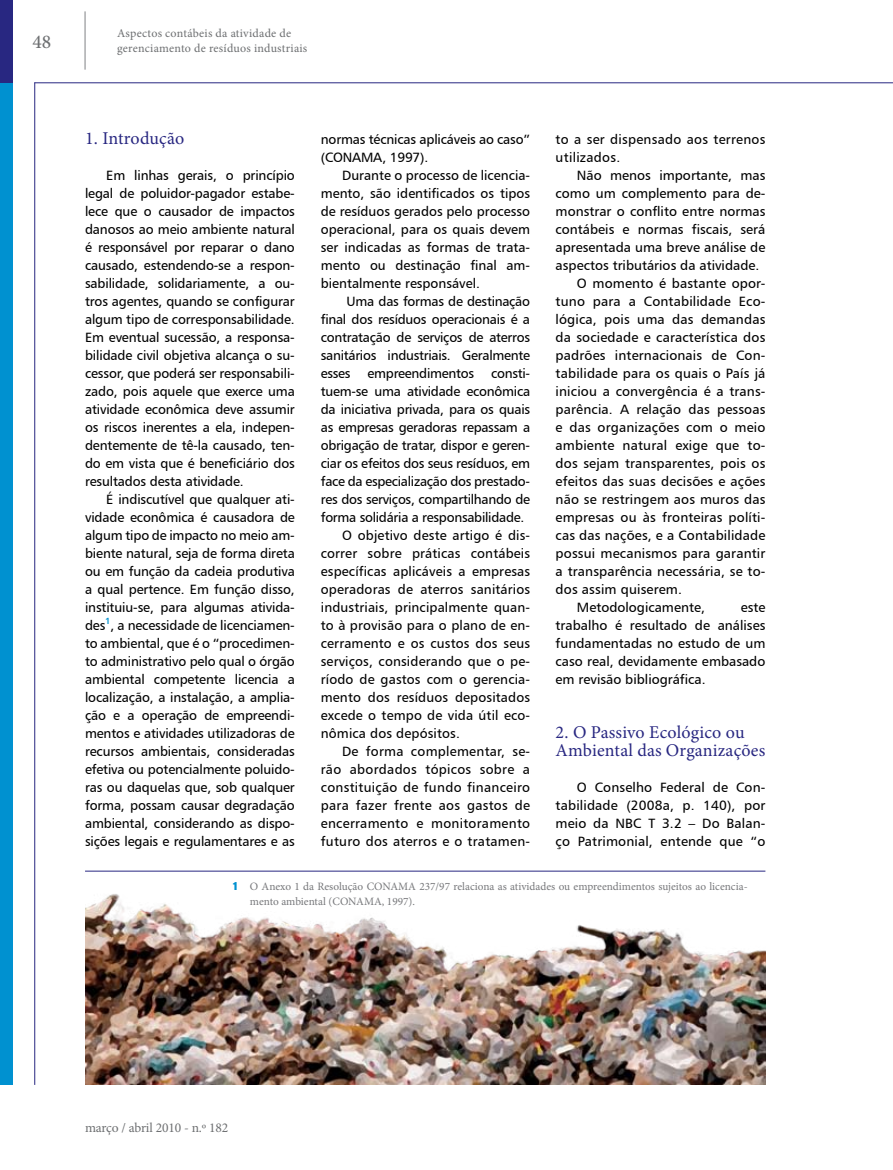
<style>
.page{position:relative;width:893px;height:1170px;background:#fff}
.page>*{position:absolute;margin:0;border:0;box-sizing:border-box;transform-origin:0 0}
.t1{font:500 19.5px "Minion Pro";color:#6d6f71}
.t2{font:18px/18px "Minion Pro";letter-spacing:.01em;color:#282781}
.t3{font:13.5px/18px "Humanist 777 BT Roman B";letter-spacing:.01em;color:#000;text-align:justify}
.t4{font:13.5px "Humanist 777 BT Roman B";letter-spacing:-.02em;color:#000}
.t5{font:13.5px/18px "Humanist 777 BT Roman B";letter-spacing:-.01em;color:#000}
.t6{font:13.5px "Minion Pro";letter-spacing:-.01em;color:#6d6f71}
.t7{font:12px/15px "Minion Pro";letter-spacing:.02em;color:#6d6f71}
.t8{font:11.25px/15px "Minion Pro";color:#77787b}
.s1{font-family:"Interstate";font-weight:900;color:#0091d0}
</style>
<div class="page">
<div style="left:0;top:82px;width:13px;height:1002px;background:#0091d0"></div>
<hr style="left:34px;top:82px;width:1px;height:1002px;background:#282781">
<hr style="left:34px;top:82px;width:859px;height:1px;background:#282781">
<div style="left:0;top:0;width:13px;height:82px;background:#282781"></div>
<hr style="left:85px;top:11px;width:1px;height:59px;background:#808285">
<img style="left:85px;top:871px;width:680px;height:213px">
<hr style="left:85px;top:870px;width:680px;height:1px;background:#282781">
<h1 class="t1" style="left:33px;top:28px;width:20px">48</h1>
<p class="t7" style="left:117px;top:26px;width:192px">Aspectos contábeis da atividade de gerenciamento de resíduos industriais</p>
<h2 class="t2" style="left:85px;top:129px;width:101px">1. Introdução</h2>
<p class="t3" style="left:85px;top:166px;width:211px;text-indent:21px">Em linhas gerais, o princípio legal de poluidor-pagador estabe&shy;lece que o causador de impactos danosos ao meio ambiente natural é responsável por reparar o dano causado, estendendo-se a respon&shy;sabilidade, solidariamente, a ou&shy;tros agentes, quando se configurar algum tipo de corresponsabilidade.<br>Em eventual sucessão, a responsa&shy;bilidade civil objetiva alcança o su&shy;cessor, que poderá ser responsabili&shy;zado, pois aquele que exerce uma atividade econômica deve assumir os riscos inerentes a ela, indepen&shy;dentemente de tê-la causado, ten&shy;do em vista que é beneficiário dos resultados desta atividade.</p>
<p class="t3" style="left:85px;top:490px;width:211px;text-indent:21px">É indiscutível que qualquer ati&shy;vidade econômica é causadora de algum tipo de impacto no meio am&shy;biente natural, seja de forma direta ou em função da cadeia produtiva a qual pertence. Em função disso, instituiu-se, para algumas ativida&shy;des<sup>1</sup>, a necessidade de licenciamen&shy;to ambiental, que é o “procedimen&shy;to administrativo pelo qual o órgão ambiental competente licencia a localização, a instalação, a amplia&shy;ção e a operação de empreendi&shy;mentos e atividades utilizadoras de recursos ambientais, consideradas efetiva ou potencialmente poluido&shy;ras ou daquelas que, sob qualquer forma, possam causar degradação ambiental, considerando as dispo&shy;sições legais e regulamentares e as</p>
<p class="t8" style="left:250px;top:878px;width:499px;text-indent:-17px"><span class="s1">1</span> O Anexo 1 da Resolução CONAMA 237/97 relaciona as atividades ou empreendimentos sujeitos ao licencia&shy;mento ambiental (CONAMA, 1997).</p>
<p class="t3" style="left:556px;top:130px;width:211px">to a ser dispensado aos terrenos utilizados.</p>
<p class="t3" style="left:577px;top:166px;width:190px">Não menos importante, mas</p>
<p class="t3" style="left:556px;top:184px;width:211px">como um complemento para de-</p>
<p class="t3" style="left:556px;top:202px;width:211px">monstrar o conflito entre normas</p>
<p class="t3" style="left:556px;top:220px;width:211px">contábeis e normas fiscais, será</p>
<p class="t3" style="left:556px;top:238px;width:211px">apresentada uma breve análise de</p>
<p class="t3" style="left:556px;top:256px;width:205px">aspectos tributários da atividade.</p>
<p class="t3" style="left:577px;top:274px;width:190px">O momento é bastante opor-</p>
<p class="t3" style="left:556px;top:292px;width:211px">tuno para a Contabilidade Eco-</p>
<p class="t3" style="left:556px;top:310px;width:211px">lógica, pois uma das demandas</p>
<p class="t3" style="left:556px;top:328px;width:211px">da sociedade e característica dos</p>
<p class="t3" style="left:556px;top:346px;width:211px">padrões internacionais de Con-</p>
<p class="t3" style="left:556px;top:364px;width:211px">tabilidade para os quais o País já</p>
<p class="t3" style="left:556px;top:382px;width:211px">iniciou a convergência é a trans-</p>
<p class="t3" style="left:556px;top:400px;width:211px">parência. A relação das pessoas</p>
<p class="t3" style="left:556px;top:418px;width:211px">e das organizações com o meio</p>
<p class="t3" style="left:556px;top:436px;width:211px">ambiente natural exige que to-</p>
<p class="t3" style="left:556px;top:454px;width:211px">dos sejam transparentes, pois os</p>
<p class="t3" style="left:556px;top:472px;width:211px">efeitos das suas decisões e ações</p>
<p class="t3" style="left:556px;top:490px;width:211px">não se restringem aos muros das</p>
<p class="t3" style="left:556px;top:508px;width:211px">empresas ou às fronteiras políti-</p>
<p class="t3" style="left:556px;top:526px;width:211px">cas das nações, e a Contabilidade</p>
<p class="t3" style="left:556px;top:544px;width:211px">possui mecanismos para garantir</p>
<p class="t3" style="left:556px;top:562px;width:211px">a transparência necessária, se to-</p>
<p class="t3" style="left:556px;top:580px;width:128px">dos assim quiserem.</p>
<p class="t3" style="left:577px;top:598px;width:130px">Metodologicamente,</p>
<p class="t5" style="left:321px;top:130px;width:211px">normas técnicas aplicáveis ao caso” (CONAMA, 1997).</p>
<p class="t3" style="left:321px;top:166px;width:211px;text-indent:21px">Durante o processo de licencia&shy;mento, são identificados os tipos de resíduos gerados pelo processo operacional, para os quais devem ser indicadas as formas de trata&shy;mento ou destinação final am&shy;bientalmente responsável.</p>
<p class="t3" style="left:321px;top:292px;width:211px;text-indent:26px">Uma das formas de destinação final dos resíduos operacionais é a contratação de serviços de aterros sanitários industriais. Geralmente esses</p>
<p class="t4" style="left:368px;top:365px;width:108px">empreendimentos</p>
<p class="t3" style="left:491px;top:364px;width:41px">consti-</p>
<p class="t4" style="left:321px;top:383px;width:211px">tuem-se uma atividade econômica</p>
<p class="t4" style="left:321px;top:401px;width:211px">da iniciativa privada, para os quais</p>
<p class="t4" style="left:321px;top:419px;width:211px">as empresas geradoras repassam a</p>
<p class="t4" style="left:321px;top:437px;width:211px">obrigação de tratar, dispor e geren-</p>
<p class="t4" style="left:321px;top:455px;width:211px">ciar os efeitos dos seus resíduos, em</p>
<p class="t4" style="left:321px;top:473px;width:211px">face da especialização dos prestado-</p>
<p class="t4" style="left:321px;top:491px;width:211px">res dos serviços, compartilhando de</p>
<p class="t4" style="left:321px;top:509px;width:205px">forma solidária a responsabilidade.</p>
<p class="t3" style="left:342px;top:526px;width:190px">O objetivo deste artigo é dis-</p>
<p class="t3" style="left:321px;top:544px;width:211px">correr sobre práticas contábeis</p>
<p class="t3" style="left:321px;top:562px;width:211px">específicas aplicáveis a empresas</p>
<p class="t3" style="left:321px;top:580px;width:211px">operadoras de aterros sanitários</p>
<p class="t3" style="left:321px;top:598px;width:211px">industriais, principalmente quan-</p>
<p class="t3" style="left:321px;top:616px;width:211px">to à provisão para o plano de en-</p>
<p class="t3" style="left:321px;top:634px;width:211px">cerramento e os custos dos seus</p>
<p class="t3" style="left:321px;top:652px;width:211px">serviços, considerando que o pe-</p>
<p class="t3" style="left:321px;top:670px;width:211px">ríodo de gastos com o gerencia-</p>
<p class="t3" style="left:321px;top:688px;width:211px">mento dos resíduos depositados</p>
<p class="t3" style="left:321px;top:706px;width:211px">excede o tempo de vida útil eco-</p>
<p class="t3" style="left:321px;top:724px;width:141px">nômica dos depósitos.</p>
<p class="t3" style="left:342px;top:742px;width:190px">De forma complementar, se-</p>
<p class="t3" style="left:321px;top:760px;width:211px">rão abordados tópicos sobre a</p>
<p class="t3" style="left:321px;top:778px;width:211px">constituição de fundo financeiro</p>
<p class="t3" style="left:321px;top:796px;width:211px">para fazer frente aos gastos de</p>
<p class="t3" style="left:321px;top:814px;width:211px">encerramento e monitoramento</p>
<p class="t3" style="left:321px;top:832px;width:211px">futuro dos aterros e o tratamen-</p>
<p class="t3" style="left:556px;top:598px;width:211px;text-indent:185px">este trabalho é resultado de análises fundamentadas no estudo de um caso real, devidamente embasado em revisão bibliográfica.</p>
<h2 class="t2" style="left:556px;top:723px;width:211px">2. O Passivo Ecológico ou<br>Ambiental das Organizações</h2>
<p class="t3" style="left:556px;top:778px;width:211px;text-indent:21px">O Conselho Federal de Con&shy;tabilidade (2008a, p. 140), por meio da NBC T 3.2 – Do Balan&shy;ço Patrimonial, entende que “o</p>
<p class="t6" style="left:85px;top:1118px;width:145px">março / abril 2010 - n.º 182</p>
</div>
